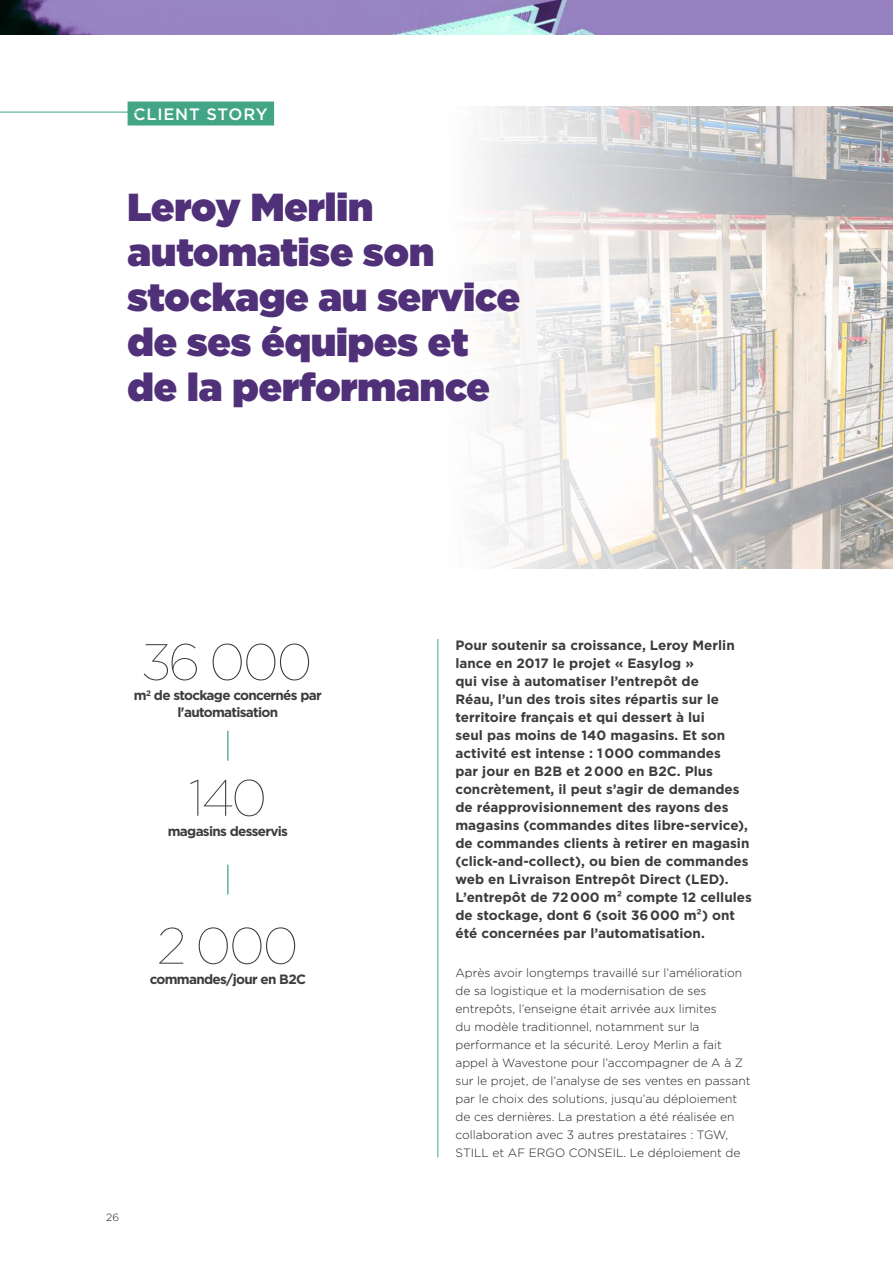
<style>
.page{position:relative;width:893px;height:1263px;background:#fff}
.page>*{position:absolute;margin:0;border:0;box-sizing:border-box;transform-origin:0 0}
.t1{font:100 51px "Gotham";letter-spacing:-.05em;color:#3c3c3b}
.t2{font:900 39px/45px "Gotham";color:#503078}
.Texte_souligné{font:500 16.5px "Gotham";letter-spacing:.05em;color:#fff}
.Texte_courant{font:700 13.5px/18px "Gotham";color:#3c3c3b}
.Texte_courant-2{font:700 13.5px/16.2px "Gotham";letter-spacing:-.05em;color:#3c3c3b;text-align:center}
.Texte_courant-3{font:300 12px/18px "Gotham";color:#231f20}
.t3{font:300 10.5px "Gotham";color:#231f20}
</style>
<div class="page">
<img style="left:0;top:0;width:893px;height:34px">
<div style="left:128px;top:101px;width:146px;height:24px;background:#42a686"></div>
<img style="left:481px;top:106px;width:412px;height:462px">
<hr style="left:227px;top:731px;width:1px;height:30px;background:#42a686">
<hr style="left:227px;top:864px;width:1px;height:30px;background:#42a686">
<hr style="left:0;top:112px;width:145px;height:1px;background:#42a686">
<hr style="left:437px;top:639px;width:1px;height:518px;background:#42a686">
<p class="Texte_souligné" style="left:133px;top:103px;width:136px">CLIENT STORY</p>
<h1 class="t2" style="left:128px;top:184px;width:394px">Leroy Merlin automatise son stockage au service de ses équipes et de la performance</h1>
<p class="t1" style="left:143px;top:630px;width:171px">36 000</p>
<p class="Texte_courant-2" style="left:134px;top:687px;width:189px">m<sup>2</sup> de stockage concernés par l'automatisation</p>
<p class="t1" style="left:188px;top:766px;width:80px">140</p>
<p class="Texte_courant-2" style="left:168px;top:823px;width:122px">magasins desservis</p>
<p class="t1" style="left:157px;top:914px;width:143px">2 000</p>
<p class="Texte_courant-2" style="left:150px;top:971px;width:158px">commandes/jour en B2C</p>
<p class="t3" style="left:106px;top:1210px;width:14px">26</p>
<p class="Texte_courant" style="left:455px;top:636px;width:298px">Pour soutenir sa croissance, Leroy Merlin lance en 2017 le projet « Easylog »<br>qui vise à automatiser l’entrepôt de<br>Réau, l’un des trois sites répartis sur le territoire français et qui dessert à lui<br>seul pas moins de 140 magasins. Et son activité est intense : 1 000 commandes<br>par jour en B2B et 2 000 en B2C. Plus concrètement, il peut s’agir de demandes de réapprovisionnement des rayons des magasins (commandes dites libre‑service), de commandes clients à retirer en magasin (click‑and‑collect), ou bien de commandes web en Livraison Entrepôt Direct (LED).<br>L’entrepôt de 72 000 m² compte 12 cellules de stockage, dont 6 (soit 36 000 m²) ont été concernées par l’automatisation.</p>
<p class="Texte_courant-3" style="left:455px;top:963px;width:296px">Après avoir longtemps travaillé sur l’amélioration de sa logistique et la modernisation de ses entrepôts, l’enseigne était arrivée aux limites<br>du modèle traditionnel, notamment sur la performance et la sécurité. Leroy Merlin a fait appel à Wavestone pour l’accompagner de A à Z sur le projet, de l’analyse de ses ventes en passant par le choix des solutions, jusqu’au déploiement de ces dernières. La prestation a été réalisée en collaboration avec 3 autres prestataires : TGW, STILL et AF ERGO CONSEIL. Le déploiement de</p>
</div>
